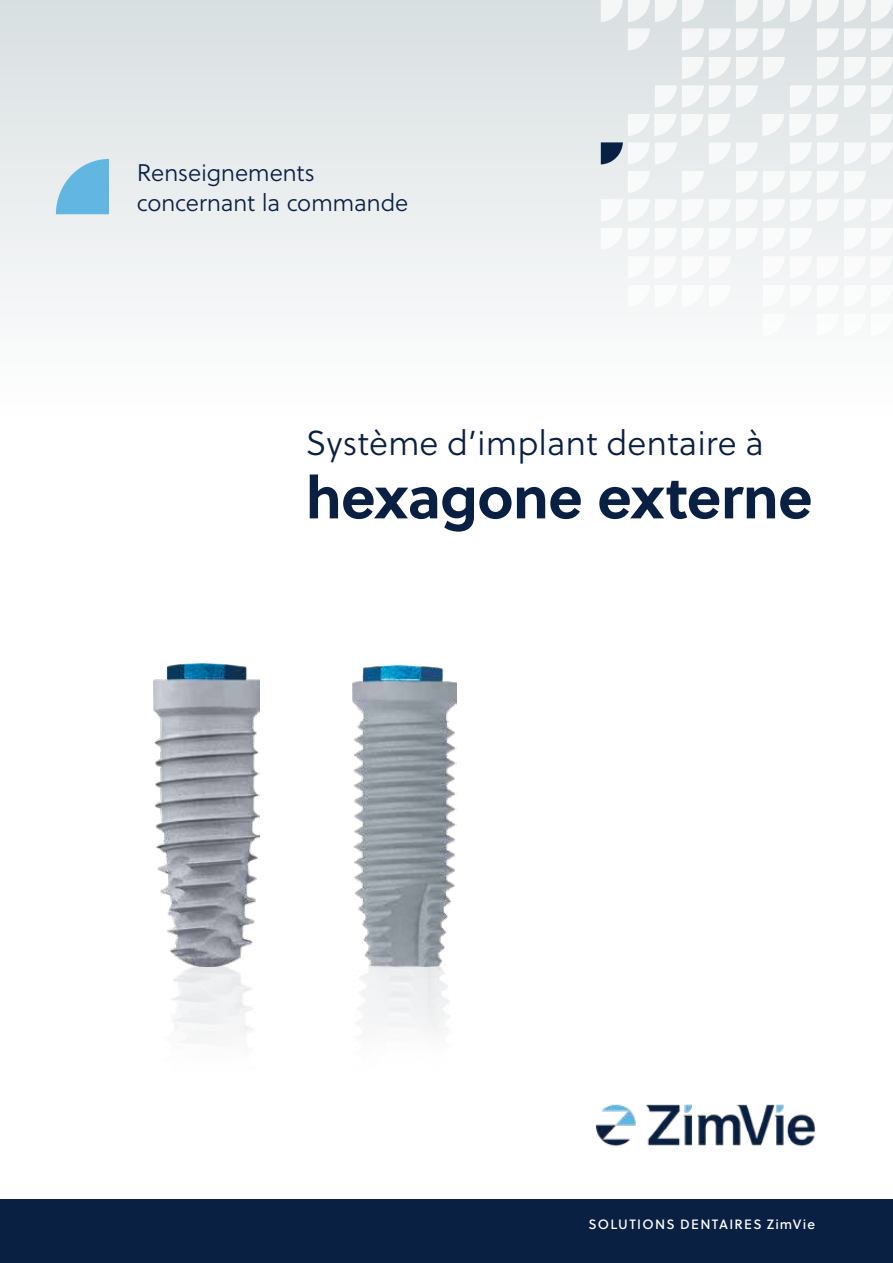
<style>
.page{position:relative;width:893px;height:1263px;background:#fff}
.page>*{position:absolute;margin:0;border:0;box-sizing:border-box;transform-origin:0 0}
.t1{font:700 58.5px "Soleil";letter-spacing:-.01em;color:#0a2043}
.t2{font:34.5px "Soleil Lt";color:#0a2043}
.t3{font:24px/30px "Soleil Lt";letter-spacing:-.01em;color:#0a2043}
.t4{font:13.5px "Soleil Bk";letter-spacing:.095em;color:#fff}
</style>
<div class="page">
<div style="left:0;top:0;width:893px;height:836px;background:linear-gradient(to bottom,#e2e7e9,#fff)"></div>
<svg style="left:870px;top:114px;width:22px;height:22px"></svg>
<svg style="left:762px;top:114px;width:76px;height:22px"></svg>
<svg style="left:628px;top:256px;width:48px;height:22px"></svg>
<svg style="left:763px;top:256px;width:129px;height:22px"></svg>
<svg style="left:682px;top:256px;width:49px;height:22px"></svg>
<svg style="left:790px;top:85px;width:103px;height:22px"></svg>
<svg style="left:655px;top:85px;width:103px;height:22px"></svg>
<svg style="left:844px;top:228px;width:49px;height:22px"></svg>
<svg style="left:601px;top:228px;width:211px;height:22px"></svg>
<svg style="left:817px;top:57px;width:76px;height:22px"></svg>
<svg style="left:682px;top:57px;width:103px;height:22px"></svg>
<svg style="left:601px;top:199px;width:292px;height:22px"></svg>
<svg style="left:628px;top:28px;width:22px;height:23px"></svg>
<svg style="left:817px;top:28px;width:76px;height:23px"></svg>
<svg style="left:682px;top:28px;width:103px;height:23px"></svg>
<svg style="left:628px;top:171px;width:22px;height:22px"></svg>
<svg style="left:736px;top:171px;width:130px;height:22px"></svg>
<svg style="left:682px;top:171px;width:22px;height:22px"></svg>
<svg style="left:736px;top:0;width:157px;height:22px"></svg>
<svg style="left:601px;top:0;width:103px;height:22px"></svg>
<svg style="left:709px;top:142px;width:49px;height:22px"></svg>
<svg style="left:790px;top:142px;width:103px;height:22px"></svg>
<svg style="left:601px;top:142px;width:76px;height:22px"></svg>
<svg style="left:628px;top:114px;width:102px;height:22px"></svg>
<svg style="left:763px;top:285px;width:130px;height:22px"></svg>
<svg style="left:628px;top:285px;width:103px;height:22px"></svg>
<svg style="left:763px;top:314px;width:22px;height:22px"></svg>
<svg style="left:817px;top:314px;width:76px;height:22px"></svg>
<img style="left:595px;top:1104px;width:220px;height:43px">
<div style="left:0;top:1199px;width:893px;height:64px;background:#0a2043"></div>
<svg style="left:56px;top:159px;width:53px;height:55px"></svg>
<img style="left:353px;top:665px;width:103px;height:301px">
<img style="left:153px;top:664px;width:106px;height:302px">
<p class="t3" style="left:137px;top:158px;width:273px">Renseignements concernant la commande</p>
<h2 class="t2" style="left:306px;top:422px;width:460px">Système d’implant dentaire à</h2>
<h1 class="t1" style="left:306px;top:452px;width:508px">hexagone externe</h1>
<p class="t4" style="left:588px;top:1216px;width:228px">SOLUTIONS DENTAIRES ZimVie</p>
</div>
